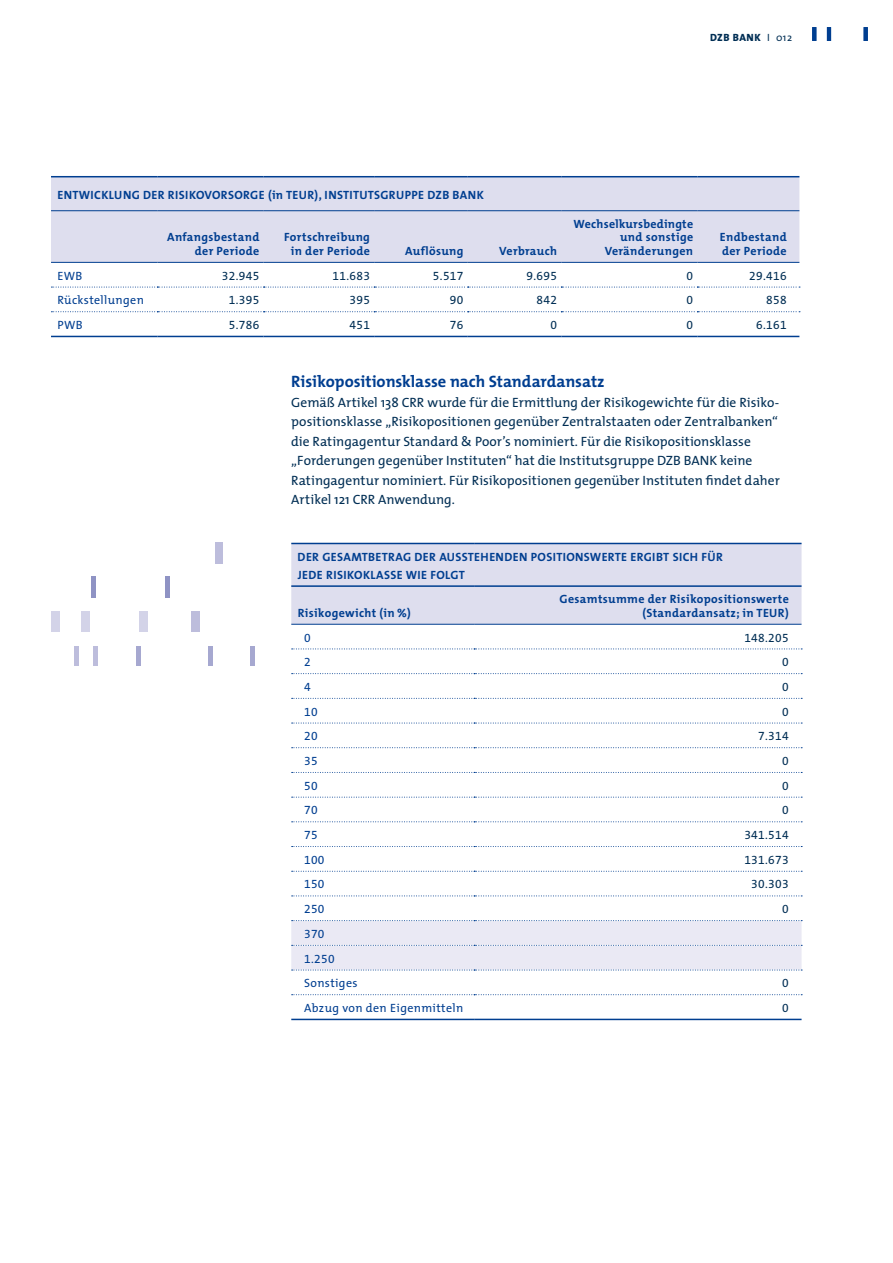
<style>
.page{position:relative;width:893px;height:1263px;background:#fff}
.page>*{position:absolute;margin:0;border:0;box-sizing:border-box;transform-origin:0 0}
.t1{font:700 16.5px "The Mix";letter-spacing:-.005em;color:#003e90}
.t2{font:13.5px/19.5px "The Mix";color:#002e54}
.t3{font:700 12px/13.5px "The Mix";letter-spacing:.03em;color:#003e90;text-align:right}
.t4{font:12px "The Mix Expert";letter-spacing:.03em;color:#002e54}
.t5{font:12px "The Mix";letter-spacing:.03em;color:#003e90}
.t6{font:12px/24.8px "The Mix Expert";letter-spacing:.03em;color:#003e90}
.t7{font:800 10.5px "The Mix";letter-spacing:.05em;color:#002e54}
.s1{font-weight:400}
</style>
<div class="page">
<hr style="left:812px;top:27px;width:4px;height:14px;background:#003e90">
<hr style="left:827px;top:27px;width:4px;height:14px;background:#003e90">
<hr style="left:864px;top:27px;width:4px;height:14px;background:#003e90">
<div style="left:51px;top:177px;width:748px;height:85px;background:#dedeee"></div>
<svg style="left:51px;top:286px;width:748px;height:50px"></svg>
<hr style="left:51px;top:210px;width:106px;height:1px;background:#003e90">
<hr style="left:157px;top:210px;width:107px;height:1px;background:#003e90">
<hr style="left:264px;top:210px;width:110px;height:1px;background:#003e90">
<hr style="left:374px;top:210px;width:94px;height:1px;background:#003e90">
<hr style="left:468px;top:210px;width:93px;height:1px;background:#003e90">
<hr style="left:561px;top:210px;width:136px;height:1px;background:#003e90">
<hr style="left:697px;top:210px;width:102px;height:1px;background:#003e90">
<hr style="left:51px;top:262px;width:106px;height:1px;background:#003e90">
<hr style="left:157px;top:262px;width:107px;height:1px;background:#003e90">
<hr style="left:264px;top:262px;width:110px;height:1px;background:#003e90">
<hr style="left:374px;top:262px;width:94px;height:1px;background:#003e90">
<hr style="left:468px;top:262px;width:93px;height:1px;background:#003e90">
<hr style="left:561px;top:262px;width:136px;height:1px;background:#003e90">
<hr style="left:697px;top:262px;width:102px;height:1px;background:#003e90">
<svg style="left:51px;top:287px;width:749px;height:1px"></svg>
<svg style="left:51px;top:311px;width:749px;height:1px"></svg>
<hr style="left:51px;top:176px;width:106px;height:1px;background:#003e90">
<hr style="left:157px;top:176px;width:107px;height:1px;background:#003e90">
<hr style="left:264px;top:176px;width:110px;height:1px;background:#003e90">
<hr style="left:374px;top:176px;width:94px;height:1px;background:#003e90">
<hr style="left:468px;top:176px;width:93px;height:1px;background:#003e90">
<hr style="left:561px;top:176px;width:136px;height:1px;background:#003e90">
<hr style="left:697px;top:176px;width:102px;height:1px;background:#003e90">
<hr style="left:51px;top:336px;width:106px;height:1px;background:#003e90">
<hr style="left:157px;top:336px;width:107px;height:1px;background:#003e90">
<hr style="left:264px;top:336px;width:110px;height:1px;background:#003e90">
<hr style="left:374px;top:336px;width:94px;height:1px;background:#003e90">
<hr style="left:468px;top:336px;width:93px;height:1px;background:#003e90">
<hr style="left:561px;top:336px;width:136px;height:1px;background:#003e90">
<hr style="left:697px;top:336px;width:102px;height:1px;background:#003e90">
<div style="left:291px;top:544px;width:510px;height:80px;background:#dedeee"></div>
<svg style="left:291px;top:648px;width:510px;height:371px"></svg>
<hr style="left:291px;top:624px;width:183px;height:1px;background:#003e90">
<hr style="left:474px;top:624px;width:327px;height:1px;background:#003e90">
<svg style="left:292px;top:648px;width:510px;height:1px"></svg>
<svg style="left:292px;top:673px;width:510px;height:1px"></svg>
<svg style="left:292px;top:698px;width:510px;height:1px"></svg>
<svg style="left:292px;top:723px;width:510px;height:1px"></svg>
<svg style="left:292px;top:747px;width:510px;height:1px"></svg>
<svg style="left:292px;top:772px;width:510px;height:1px"></svg>
<svg style="left:292px;top:797px;width:510px;height:1px"></svg>
<svg style="left:292px;top:821px;width:510px;height:1px"></svg>
<svg style="left:292px;top:846px;width:510px;height:1px"></svg>
<svg style="left:292px;top:871px;width:510px;height:1px"></svg>
<svg style="left:292px;top:895px;width:510px;height:1px"></svg>
<svg style="left:291px;top:920px;width:511px;height:51px;background:#e6e6f2"></svg>
<svg style="left:292px;top:994px;width:510px;height:1px"></svg>
<hr style="left:291px;top:1019px;width:183px;height:1px;background:#003e90">
<hr style="left:474px;top:1019px;width:327px;height:1px;background:#003e90">
<hr style="left:291px;top:543px;width:183px;height:1px;background:#003e90">
<hr style="left:474px;top:543px;width:327px;height:1px;background:#003e90">
<hr style="left:291px;top:585px;width:183px;height:2px;background:#003e90">
<hr style="left:474px;top:585px;width:327px;height:2px;background:#003e90">
<div style="left:215px;top:542px;width:8px;height:22px;background:#bdbddc"></div>
<hr style="left:91px;top:577px;width:4px;height:21px;background:#8f93c4">
<div style="left:165px;top:577px;width:5px;height:21px;background:#8f93c4"></div>
<div style="left:51px;top:611px;width:9px;height:20px;background:#d3d3e8"></div>
<div style="left:81px;top:611px;width:9px;height:20px;background:#d3d3e8"></div>
<div style="left:139px;top:611px;width:8px;height:20px;background:#d3d3e8"></div>
<div style="left:191px;top:611px;width:9px;height:20px;background:#bdbddc"></div>
<hr style="left:74px;top:646px;width:4px;height:20px;background:#bdbddc">
<hr style="left:93px;top:646px;width:4px;height:20px;background:#bdbddc">
<hr style="left:136px;top:646px;width:4px;height:20px;background:#a6a8d0">
<hr style="left:208px;top:646px;width:4px;height:20px;background:#a6a8d0">
<hr style="left:250px;top:646px;width:4px;height:20px;background:#a6a8d0">
<p class="t7" style="left:710px;top:29px;width:83px">DZB BANK <span class="s1">I 012</span></p>
<p class="t3" style="left:57px;top:187px;width:136px">Entwicklung der Risikovor</p>
<p class="t3" style="left:228px;top:187px;width:15px">sorge</p>
<p class="t3" style="left:268px;top:187px;width:121px">(in TEUR), Institutsgruppe</p>
<p class="t3" style="left:428px;top:187px;width:58px">DZB BAN K</p>
<p class="t3" style="left:167px;top:230px;width:94px">Anfangsbestand der Periode</p>
<p class="t3" style="left:284px;top:230px;width:87px;text-align:center">Fortschreibung in der Periode</p>
<p class="t3" style="left:405px;top:244px;width:60px">Auflösung</p>
<p class="t3" style="left:499px;top:244px;width:59px">Verbrauch</p>
<p class="t3" style="left:574px;top:217px;width:121px">Wechselkursbedingte und sonstige<br>Veränderungen</p>
<p class="t3" style="left:720px;top:230px;width:68px;text-align:left">Endbestand der Periode</p>
<p class="t5" style="left:57px;top:266px;width:26px">EWB</p>
<p class="t4" style="left:222px;top:266px;width:39px">32.945</p>
<p class="t4" style="left:332px;top:266px;width:39px">11.683</p>
<p class="t4" style="left:433px;top:266px;width:32px">5.517</p>
<p class="t4" style="left:526px;top:266px;width:32px">9.695</p>
<p class="t4" style="left:687px;top:266px;width:8px">0</p>
<p class="t4" style="left:749px;top:266px;width:39px">29.416</p>
<p class="t5" style="left:57px;top:290px;width:88px">Rückstellungen</p>
<p class="t4" style="left:229px;top:290px;width:32px">1.395</p>
<p class="t4" style="left:349px;top:290px;width:22px">395</p>
<p class="t4" style="left:450px;top:290px;width:15px">90</p>
<p class="t4" style="left:537px;top:290px;width:22px">842</p>
<p class="t4" style="left:687px;top:290px;width:8px">0</p>
<p class="t4" style="left:766px;top:290px;width:22px">858</p>
<p class="t5" style="left:57px;top:315px;width:27px">PWB</p>
<p class="t4" style="left:229px;top:315px;width:32px">5.786</p>
<p class="t4" style="left:349px;top:315px;width:22px">451</p>
<p class="t4" style="left:450px;top:315px;width:15px">76</p>
<p class="t4" style="left:550px;top:315px;width:8px">0</p>
<p class="t4" style="left:687px;top:315px;width:8px">0</p>
<p class="t4" style="left:756px;top:315px;width:32px">6.161</p>
<p class="t1" style="left:291px;top:368px;width:315px">Risikopositionsklasse nach Standardansatz</p>
<p class="t2" style="left:291px;top:392px;width:490px">Gemäß Artikel 138 CRR wurde für die Ermittlung der Risikogewichte für die Risiko&shy;positionsklasse „Risikopositionen gegenüber Zentralstaaten oder Zentralbanken“ die Ratingagentur Standard &amp; Poor’s nominiert. Für die Risikopositionsklasse „Forderungen gegenüber Instituten“ hat die Institutsgruppe DZB BANK keine Ratingagentur nominiert. Für Risikopositionen gegenüber Instituten findet daher Artikel 121 CRR Anwendung.</p>
<p class="t3" style="left:298px;top:549px;width:8px">Der</p>
<p class="t3" style="left:322px;top:549px;width:74px">Gesamtbetrag</p>
<p class="t3" style="left:415px;top:549px;width:224px">der ausstehenden Positionswerte ergib</p>
<p class="t3" style="left:663px;top:549px;width:53px">t sich für</p>
<p class="t3" style="left:298px;top:567px;width:52px">jede Risiko-k</p>
<p class="t3" style="left:371px;top:567px;width:96px">lasse wie folgt</p>
<p class="t3" style="left:298px;top:606px;width:115px">Risikogewicht (in %)</p>
<p class="t3" style="left:560px;top:592px;width:231px">Gesamtsumme der Risikopositionswerte (Standardansatz; in TEUR)</p>
<p class="t6" style="left:304px;top:625px;width:8px">0</p>
<p class="t4" style="left:744px;top:627px;width:46px">148.205</p>
<p class="t6" style="left:304px;top:649px;width:8px">2</p>
<p class="t4" style="left:782px;top:652px;width:8px">0</p>
<p class="t6" style="left:304px;top:674px;width:8px">4</p>
<p class="t4" style="left:782px;top:677px;width:8px">0</p>
<p class="t6" style="left:304px;top:699px;width:15px">10</p>
<p class="t4" style="left:782px;top:701px;width:8px">0</p>
<p class="t6" style="left:304px;top:723px;width:15px">20</p>
<p class="t4" style="left:758px;top:726px;width:32px">7.314</p>
<p class="t6" style="left:304px;top:748px;width:15px">35</p>
<p class="t4" style="left:782px;top:751px;width:8px">0</p>
<p class="t6" style="left:304px;top:773px;width:15px">50</p>
<p class="t4" style="left:782px;top:776px;width:8px">0</p>
<p class="t6" style="left:304px;top:798px;width:15px">70</p>
<p class="t4" style="left:782px;top:800px;width:8px">0</p>
<p class="t6" style="left:304px;top:822px;width:15px">75</p>
<p class="t4" style="left:744px;top:825px;width:46px">341.514</p>
<p class="t6" style="left:304px;top:847px;width:22px">100</p>
<p class="t4" style="left:744px;top:850px;width:46px">131.673</p>
<p class="t6" style="left:304px;top:872px;width:22px">150</p>
<p class="t4" style="left:751px;top:874px;width:39px">30.303</p>
<p class="t6" style="left:304px;top:896px;width:22px">250</p>
<p class="t4" style="left:782px;top:899px;width:8px">0</p>
<p class="t6" style="left:304px;top:921px;width:32px">370<br>1.250</p>
<p class="t5" style="left:304px;top:973px;width:55px">Sonstiges</p>
<p class="t4" style="left:782px;top:973px;width:8px">0</p>
<p class="t5" style="left:304px;top:998px;width:161px">Abzug von den Eigenmitteln</p>
<p class="t4" style="left:782px;top:998px;width:8px">0</p>
</div>
